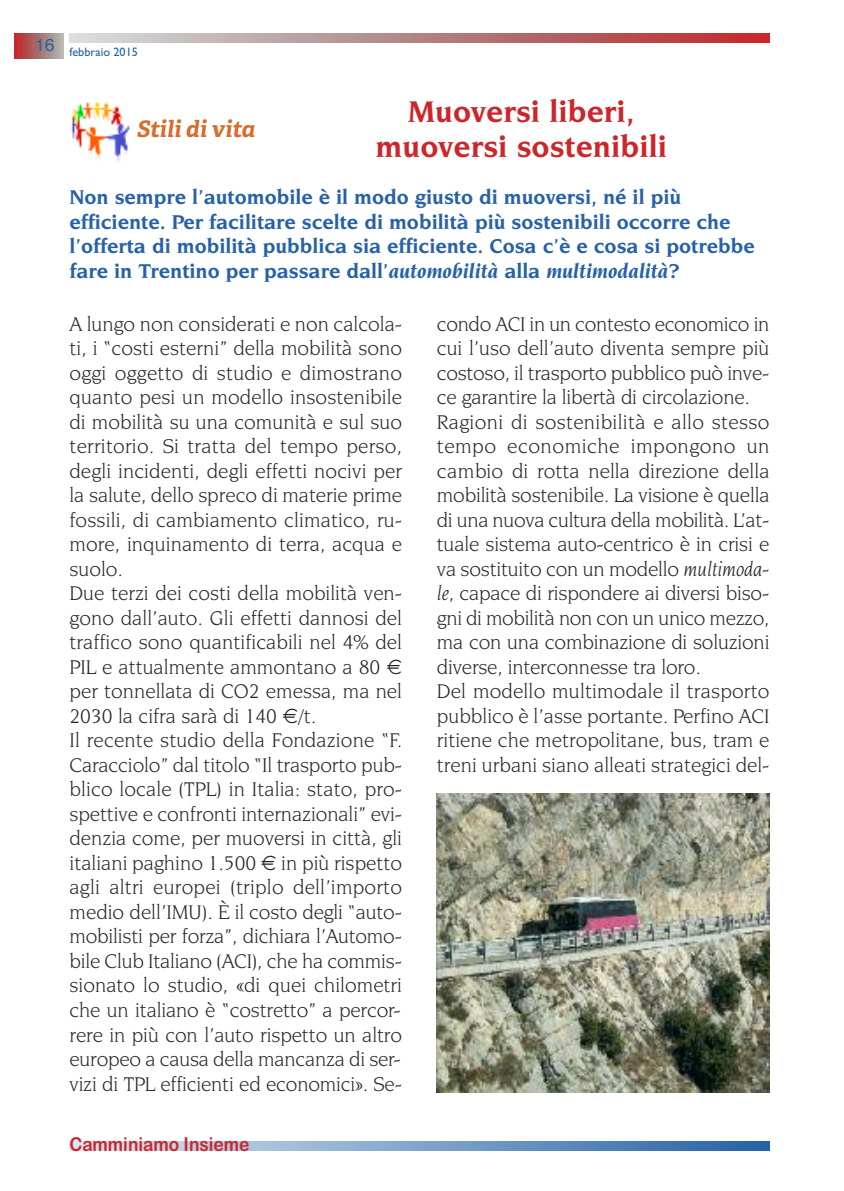
<style>
.page{position:relative;width:844px;height:1191px;background:#fff}
.page>*{position:absolute;margin:0;border:0;box-sizing:border-box;transform-origin:0 0}
.t1{font:700 31.5px/35px "Novarese IT Cby BT";letter-spacing:.005em;color:#cc262b;text-align:center}
.t2{font:italic 700 22.75px "Adelle";color:#d76c2c}
.t3{font:21px/24.5px "Novarese IT Cby BT";color:#272627}
.t4{font:700 21px/24.5px "Novarese IT Cby BT";color:#2661a7}
.t5{font:19.25px "Arial Rounded MT Bold";color:#cc262b;scale:.9 1}
.t6{font:12.25px "Gill Sans";color:#2661a7}
.s1{font-style:italic}
</style>
<div class="page">
<img style="left:15px;top:34px;width:48px;height:25px">
<img style="left:69px;top:34px;width:700px;height:9px">
<img style="left:69px;top:1142px;width:700px;height:8px">
<img style="left:71px;top:102px;width:59px;height:59px">
<img style="left:437px;top:794px;width:332px;height:298px">
<p class="t6" style="left:35px;top:45px;width:104px"><sup>16</sup> febbraio 2015</p>
<p class="t2" style="left:137px;top:120px;width:120px">Stili di vita</p>
<h1 class="t1" style="left:375px;top:96px;width:293px">Muoversi liberi, muoversi sostenibili</h1>
<p class="t4" style="left:69px;top:186px;width:686px">Non sempre l’automobile è il modo giusto di muoversi, né il più efficiente. Per facilitare scelte di mobilità più sostenibili occorre che l’offerta di mobilità pubblica sia efficiente. Cosa c’è e cosa si potrebbe fare in Trentino per passare dall’<span class="s1">automobilità</span> alla <span class="s1">multimodalità</span>?</p>
<p class="t3" style="left:69px;top:313px;width:334px">A lungo non considerati e non calcola&shy;ti, i “costi esterni” della mobilità sono oggi oggetto di studio e dimostrano quanto pesi un modello insostenibile di mobilità su una comunità e sul suo territorio. Si tratta del tempo perso, degli incidenti, degli effetti nocivi per la salute, dello spreco di materie prime fossili, di cambiamento climatico, ru&shy;more, inquinamento di terra, acqua e suolo.<br>Due terzi dei costi della mobilità ven&shy;gono dall’auto. Gli effetti dannosi del traffico sono quantificabili nel 4% del PIL e attualmente ammontano a 80 per tonnellata di CO2 emessa, ma nel 2030 la cifra sarà di 140 /t.<br>Il recente studio della Fondazione “F.<br>Caracciolo” dal titolo “Il trasporto pub&shy;blico locale (TPL) in Italia: stato, pro&shy;spettive e confronti internazionali” evi&shy;denzia come, per muoversi in città, gli italiani paghino 1.500 in più rispetto agli altri europei (triplo dell’importo medio dell’IMU). È il costo degli “auto&shy;mobilisti per forza”, dichiara l’Automo&shy;bile Club Italiano (ACI), che ha commis&shy;sionato lo studio, «di quei chilometri che un italiano è “costretto” a percor&shy;rere in più con l’auto rispetto un altro europeo a causa della mancanza di ser&shy;vizi di TPL efficienti ed economici». Se-</p>
<p class="t3" style="left:437px;top:313px;width:334px">condo ACI in un contesto economico in cui l’uso dell’auto diventa sempre più costoso, il trasporto pubblico può inve&shy;ce garantire la libertà di circolazione.<br>Ragioni di sostenibilità e allo stesso tempo economiche impongono un cambio di rotta nella direzione della mobilità sostenibile. La visione è quella di una nuova cultura della mobilità. L’at&shy;tuale sistema auto-centrico è in crisi e va sostituito con un modello <span class="s1">multimoda&shy;le</span>, capace di rispondere ai diversi biso&shy;gni di mobilità non con un unico mezzo, ma con una combinazione di soluzioni diverse, interconnesse tra loro.<br>Del modello multimodale il trasporto pubblico è l’asse portante. Perfino ACI ritiene che metropolitane, bus, tram e treni urbani siano alleati strategici del-</p>
<p class="t5" style="left:69px;top:1133px;width:201px">Camminiamo Insieme</p>
</div>
